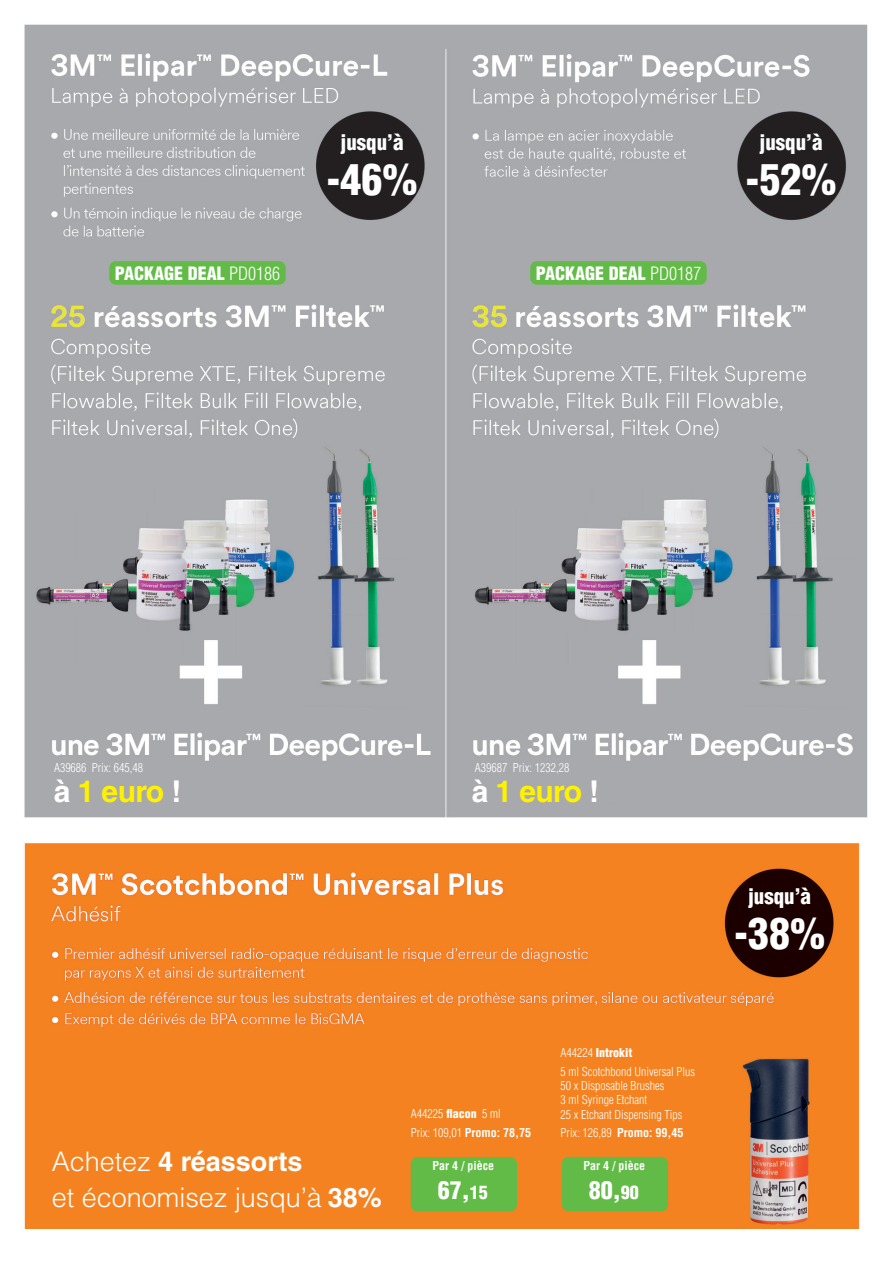
<style>
.page{position:relative;width:893px;height:1263px;background:#fff}
.page>*{position:absolute;margin:0;border:0;box-sizing:border-box;transform-origin:0 0}
.t1{font:900 condensed 42px "Helvetica LT Std";color:#fff}
.t2{font:700 30px "Helvetica LT Std";letter-spacing:-.02em;color:#fff101}
.t3{font:300 27px/36px "Helvetica LT Std";color:#fff}
.t4{font:900 condensed 24px "Helvetica LT Std";color:#fff}
.t5{font:900 condensed 21px "Helvetica LT Std";color:#fff}
.t6{font:900 condensed 18px "Helvetica LT Std";color:#fff}
.t7{font:300 condensed 12px/18.6px "Helvetica LT Std";color:#fff}
.t8{font:700 condensed 12px "Helvetica LT Std";color:#fff}
.s1{font-weight:300}
.s2{color:#fff}
.s3{font-weight:700}
.s4{font-weight:900}
.s5{font-size:18px}
</style>
<div class="page">
<img style="left:24px;top:24px;width:844px;height:1205px">
<div style="left:109px;top:261px;width:177px;height:24px;background:#62bb46;border-radius:7px"></div>
<div style="left:530px;top:261px;width:177px;height:24px;background:#62bb46;border-radius:7px"></div>
<div style="left:562px;top:1157px;width:106px;height:54px;background:#62bb46;border-radius:7px"></div>
<div style="left:411px;top:1157px;width:106px;height:54px;background:#62bb46;border-radius:7px"></div>
<h3 class="t5" style="left:341px;top:129px;width:64px">jusqu’à</h3>
<h1 class="t1" style="left:327px;top:153px;width:92px">-46%</h1>
<h3 class="t6" style="left:115px;top:262px;width:167px">PACKAGE DEAL <span class="s1">PD0186</span></h3>
<h3 class="t6" style="left:536px;top:262px;width:167px">PACKAGE DEAL <span class="s1">PD0187</span></h3>
<h3 class="t5" style="left:760px;top:129px;width:65px">jusqu’à</h3>
<h1 class="t1" style="left:746px;top:153px;width:92px">-52%</h1>
<p class="t7" style="left:54px;top:758px;width:91px">A39686 Prix: 645,48</p>
<p class="t7" style="left:475px;top:758px;width:96px">A39687 Prix: 1232,28</p>
<h2 class="t2" style="left:54px;top:773px;width:129px"><span class="s2">à</span> 1 euro <span class="s2">!</span></h2>
<h2 class="t2" style="left:472px;top:773px;width:129px"><span class="s2">à</span> 1 euro <span class="s2">!</span></h2>
<h3 class="t3" style="left:52px;top:1143px;width:332px">Achetez <span class="s3">4 réassorts<br></span>et économisez jusqu’à <span class="s3">38%</span></h3>
<p class="t7" style="left:411px;top:1104px;width:122px">A44225 <span class="s4">flacon</span> 5 ml<br>Prix: 109,01 <span class="s3">Promo: 78,75</span></p>
<p class="t8" style="left:432px;top:1158px;width:63px">Par 4 / pièce</p>
<h3 class="t4" style="left:438px;top:1175px;width:51px">67,<span class="s5">15</span></h3>
<p class="t7" style="left:561px;top:1043px;width:136px">A44224 <span class="s4">Introkit<br></span>5 ml Scotchbond Universal Plus</p>
<p class="t7" style="left:561px;top:1078px;width:123px;line-height:14.4px">50 x Disposable Brushes<br>3 ml Syringe Etchant<br>25 x Etchant Dispensing Tips</p>
<p class="t7" style="left:561px;top:1124px;width:124px">Prix: 126,89 <span class="s3">Promo: 99,45</span></p>
<p class="t8" style="left:583px;top:1158px;width:63px">Par 4 / pièce</p>
<h3 class="t4" style="left:589px;top:1175px;width:51px">80,<span class="s5">90</span></h3>
<h3 class="t5" style="left:748px;top:883px;width:65px">jusqu’à</h3>
<h1 class="t1" style="left:734px;top:907px;width:92px">-38%</h1>
</div>
